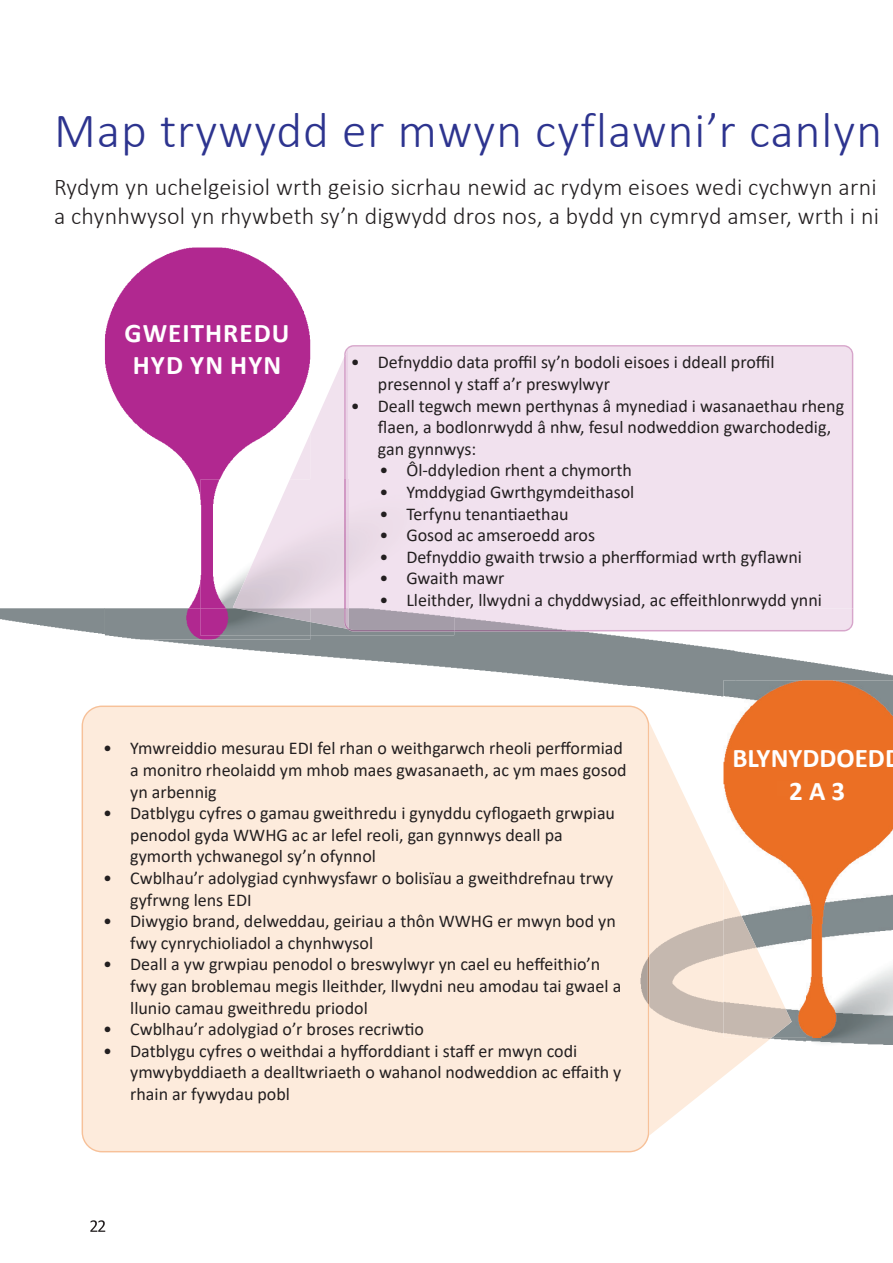
<style>
.page{position:relative;width:893px;height:1263px;background:#fff}
.page>*{position:absolute;margin:0;border:0;box-sizing:border-box;transform-origin:0 0}
.t1{font:300 49.5px "Calibri";letter-spacing:.02em;color:#2d348f}
.t2{font:700 27px/32.4px "Calibri";letter-spacing:.04em;color:#fff;text-align:center}
.t3{font:700 27px/32.4px "Calibri";color:#fff}
.t4{font:300 24px/28.8px "Calibri";letter-spacing:.01em;color:#231f20}
.t5{font:700 21px/32.4px "Calibri";letter-spacing:.03em;color:#fff;text-align:center}
.t6{font:18px/21.6px "Calibri";color:#231f20}
</style>
<div class="page">
<img style="left:0;top:608px;width:104px;height:504px">
<img style="left:772px;top:1037px;width:35px;height:5px">
<img style="left:684px;top:631px;width:51px;height:66px">
<img style="left:631px;top:631px;width:53px;height:61px">
<img style="left:104px;top:608px;width:527px;height:78px">
<img style="left:735px;top:608px;width:158px;height:72px">
<img style="left:90px;top:1220px;width:15px;height:12px">
<img style="left:310px;top:629px;width:144px;height:6px">
<img style="left:105px;top:247px;width:205px;height:393px">
<div style="left:139px;top:311px;width:164px;height:18px;background:#b12890"></div>
<div style="left:148px;top:344px;width:145px;height:17px;background:#b12890"></div>
<img style="left:200px;top:480px;width:33px;height:128px">
<img style="left:200px;top:608px;width:110px;height:27px">
<img style="left:807px;top:1037px;width:86px;height:8px">
<img style="left:723px;top:680px;width:170px;height:357px">
<img style="left:772px;top:749px;width:95px;height:14px">
<img style="left:777px;top:781px;width:42px;height:14px">
<img style="left:233px;top:480px;width:111px;height:128px">
<img style="left:310px;top:608px;width:34px;height:21px">
<img style="left:290px;top:433px;width:20px;height:47px">
<img style="left:237px;top:608px;width:73px;height:14px">
<img style="left:348px;top:608px;width:106px;height:20px">
<div style="left:344px;top:345px;width:509px;height:263px;background:#f1e1ee"></div>
<img style="left:454px;top:608px;width:399px;height:23px">
<img style="left:347px;top:628px;width:107px;height:3px">
<svg style="left:310px;top:347px;width:38px;height:133px"></svg>
<img style="left:344px;top:608px;width:4px;height:21px">
<img style="left:82px;top:705px;width:567px;height:447px">
<img style="left:649px;top:722px;width:123px;height:414px">
<img style="left:723px;top:878px;width:69px;height:159px">
<h1 class="t1" style="left:54px;top:100px;width:830px">Map trywydd er mwyn cyflawni’r canlyn</h1>
<h3 class="t4" style="left:54px;top:172px;width:827px">Rydym yn uchelgeisiol wrth geisio sicrhau newid ac rydym eisoes wedi cychwyn arni a chynhwysol yn rhywbeth sy’n digwydd dros nos, a bydd yn cymryd amser, wrth i ni</h3>
<h2 class="t2" style="left:138px;top:303px;width:166px">GWEITHREDU<br>HYD YN HYN</h2>
<h2 class="t2" style="left:125px;top:316px;width:166px">GWEITHREDU<br>HYD YN HYN</h2>
<p class="t6" style="left:378px;top:351px;width:398px;text-indent:-27px">• Defnyddio data proffil sy’n bodoli eisoes i ddeall proffil presennol y staff a’r preswylwyr</p>
<p class="t6" style="left:378px;top:394px;width:468px;text-indent:-27px">• Deall tegwch mewn perthynas â mynediad i wasanaethau rheng flaen, a bodlonrwydd â nhw, fesul nodweddion gwarchodedig, gan gynnwys:</p>
<p class="t6" style="left:379px;top:459px;width:254px">• Ôl-ddyledion rhent a chymorth</p>
<p class="t6" style="left:379px;top:481px;width:257px">• Ymddygiad Gwrthgymdeithasol</p>
<p class="t6" style="left:379px;top:502px;width:191px">• Terfynu tenantiaethau</p>
<p class="t6" style="left:379px;top:524px;width:217px">• Gosod ac amseroedd aros</p>
<p class="t6" style="left:379px;top:546px;width:424px">• Defnyddio gwaith trwsio a pherfformiad wrth gyflawni</p>
<p class="t6" style="left:379px;top:567px;width:127px">• Gwaith mawr</p>
<p class="t6" style="left:379px;top:589px;width:444px">• Lleithder, llwydni a chyddwysiad, ac effeithlonrwydd ynni</p>
<p class="t6" style="left:130px;top:737px;width:498px;text-indent:-27px">• Ymwreiddio mesurau EDI fel rhan o weithgarwch rheoli perfformiad a monitro rheolaidd ym mhob maes gwasanaeth, ac ym maes gosod yn arbennig</p>
<p class="t6" style="left:130px;top:802px;width:486px;text-indent:-27px">• Datblygu cyfres o gamau gweithredu i gynyddu cyflogaeth grwpiau penodol gyda WWHG ac ar lefel reoli, gan gynnwys deall pa gymorth ychwanegol sy’n ofynnol</p>
<p class="t6" style="left:130px;top:867px;width:485px;text-indent:-27px">• Cwblhau’r adolygiad cynhwysfawr o bolisïau a gweithdrefnau trwy gyfrwng lens EDI</p>
<p class="t6" style="left:130px;top:910px;width:487px;text-indent:-27px">• Diwygio brand, delweddau, geiriau a thôn WWHG er mwyn bod yn fwy cynrychioliadol a chynhwysol</p>
<p class="t6" style="left:130px;top:953px;width:493px;text-indent:-27px">• Deall a yw grwpiau penodol o breswylwyr yn cael eu heffeithio’n fwy gan broblemau megis lleithder, llwydni neu amodau tai gwael a llunio camau gweithredu priodol</p>
<p class="t6" style="left:103px;top:1018px;width:322px">• Cwblhau’r adolygiad o’r broses recriwtio</p>
<p class="t6" style="left:130px;top:1039px;width:493px;text-indent:-27px">• Datblygu cyfres o weithdai a hyfforddiant i staff er mwyn codi ymwybyddiaeth a dealltwriaeth o wahanol nodweddion ac effaith y rhain ar fywydau pobl</p>
<p class="t5" style="left:729px;top:739px;width:139px">BLYNYDDOEDD<br>2 A 3</p>
<h2 class="t3" style="left:789px;top:742px;width:97px;text-indent:-57px">BLYNYDDOED<br>2 A 3</h2>
</div>
